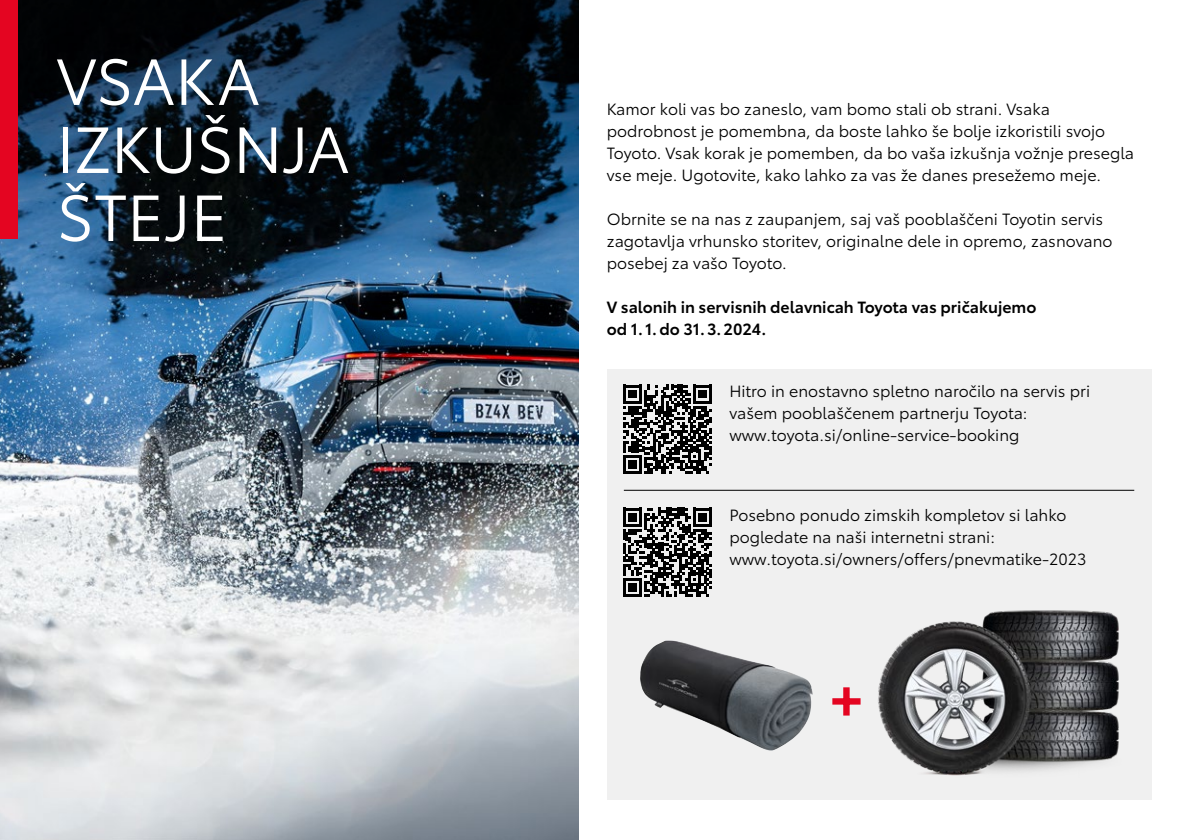
<style>
.page{position:relative;width:1191px;height:840px;background:#fff}
.page>*{position:absolute;margin:0;border:0;box-sizing:border-box;transform-origin:0 0}
.t1{font:64px/68px "Toyota Type";letter-spacing:-.005em;color:#fff}
.t2{font:16px/22px "Toyota Type";color:#000}
.t3{font:600 16px/22px "Toyota Type";color:#000}
</style>
<div class="page">
<div style="left:607px;top:369px;width:544px;height:430px;background:#f0f0f0"></div>
<img style="left:878px;top:610px;width:241px;height:166px">
<svg style="left:623px;top:384px;width:89px;height:89px"></svg>
<svg style="left:623px;top:507px;width:89px;height:89px"></svg>
<hr style="left:624px;top:489px;width:510px;height:1px;background:#000">
<img style="left:0;top:391px;width:578px;height:448px">
<img style="left:0;top:0;width:578px;height:391px">
<div style="left:0;top:0;width:17px;height:238px;background:#e40521"></div>
<svg style="left:832px;top:687px;width:29px;height:29px"></svg>
<img style="left:640px;top:640px;width:173px;height:110px">
<h1 class="t1" style="left:57px;top:43px;width:294px">VSAKA<br>IZKUŠNJA<br>ŠTEJE</h1>
<p class="t2" style="left:607px;top:97px;width:529px">Kamor koli vas bo zaneslo, vam bomo stali ob strani. Vsaka podrobnost je pomembna, da boste lahko še bolje izkoristili svojo Toyoto. Vsak korak je pomemben, da bo vaša izkušnja vožnje presegla vse meje. Ugotovite, kako lahko za vas že danes presežemo meje.</p>
<p class="t2" style="left:607px;top:207px;width:507px">Obrnite se na nas z zaupanjem, saj vaš pooblaščeni Toyotin servis zagotavlja vrhunsko storitev, originalne dele in opremo, zasnovano posebej za vašo Toyoto.</p>
<p class="t3" style="left:607px;top:295px;width:431px">V salonih in servisnih delavnicah Toyota vas pričakujemo od 1. 1.do 31.3.2024.</p>
<p class="t2" style="left:729px;top:379px;width:362px">Hitro in enostavno spletno naročilo na servis pri vašem pooblaščenem partnerju Toyota: www.toyota.si/online-service-booking</p>
<p class="t2" style="left:729px;top:503px;width:359px">Posebno ponudo zimskih kompletov si lahko pogledate na naši internetni strani: www.toyota.si/owners/offers/pnevmatike-2023</p>
</div>
